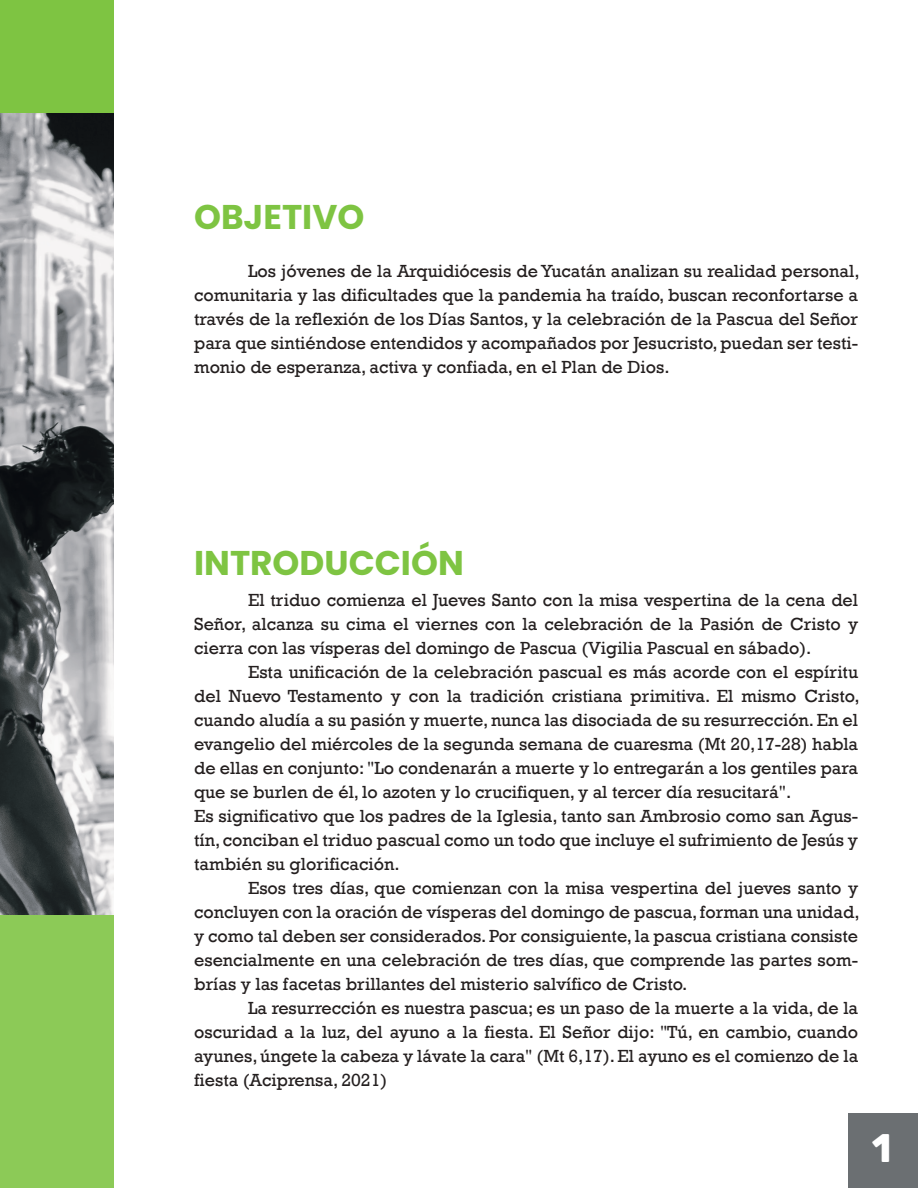
<style>
.page{position:relative;width:918px;height:1188px;background:#fff}
.page>*{position:absolute;margin:0;border:0;box-sizing:border-box;transform-origin:0 0}
.t1{font:700 39.75px "Rubik";color:#fff}
.t2{font:700 34.35px "Poppins";color:#7ec442}
.t3{font:18px/24px "Rockwell";color:#241f1f;text-align:justify}
</style>
<div class="page">
<div style="left:0;top:0;width:114px;height:114px;background:#7ec442"></div>
<div style="left:0;top:914px;width:114px;height:274px;background:#8cca57"></div>
<img style="left:0;top:114px;width:114px;height:800px">
<div style="left:848px;top:1114px;width:70px;height:74px;background:#6b6f72"></div>
<h2 class="t2" style="left:194px;top:197px;width:172px">OBJETIVO</h2>
<p class="t3" style="left:194px;top:260px;width:667px;text-indent:54px">Los jóvenes de la Arquidiócesis de Yucatán analizan su realidad personal, comunitaria y las dificultades que la pandemia ha traído, buscan reconfortarse a través de la reflexión de los Días Santos, y la celebración de la Pascua del Señor para que sintiéndose entendidos y acompañados por Jesucristo, puedan ser testi&shy;monio de esperanza, activa y confiada, en el Plan de Dios.</p>
<h2 class="t2" style="left:194px;top:543px;width:271px">INTRODUCCIÓN</h2>
<p class="t3" style="left:194px;top:588px;width:666px;text-indent:54px">El triduo comienza el Jueves Santo con la misa vespertina de la cena del Señor, alcanza su cima el viernes con la celebración de la Pasión de Cristo y cierra con las vísperas del domingo de Pascua (Vigilia Pascual en sábado).</p>
<p class="t3" style="left:194px;top:660px;width:667px;text-align:left;text-indent:54px">Esta unificación de la celebración pascual es más acorde con el espíritu del Nuevo Testamento y con la tradición cristiana primitiva. El mismo Cristo, cuando aludía a su pasión y muerte, nunca las disociada de su resurrección. En el evangelio del miércoles de la segunda semana de cuaresma (Mt 20,17-28) habla de ellas en conjunto: "Lo condenarán a muerte y lo entregarán a los gentiles para que se burlen de él, lo azoten y lo crucifiquen, y al tercer día resucitará".<br>Es significativo que los padres de la Iglesia, tanto san Ambrosio como san Agus&shy;tín, conciban el triduo pascual como un todo que incluye el sufrimiento de Jesús y también su glorificación.</p>
<p class="t3" style="left:194px;top:876px;width:667px;text-indent:54px">Esos tres días, que comienzan con la misa vespertina del jueves santo y concluyen con la oración de vísperas del domingo de pascua, forman una unidad, y como tal deben ser considerados. Por consiguiente, la pascua cristiana consiste esencialmente en una celebración de tres días, que comprende las partes som&shy;brías y las facetas brillantes del misterio salvífico de Cristo.</p>
<p class="t3" style="left:194px;top:996px;width:666px;text-indent:54px">La resurrección es nuestra pascua; es un paso de la muerte a la vida, de la oscuridad a la luz, del ayuno a la fiesta. El Señor dijo: "Tú, en cambio, cuando ayunes, úngete la cabeza y lávate la cara" (Mt 6,17). El ayuno es el comienzo de la fiesta (Aciprensa, 2021)</p>
<h1 class="t1" style="left:872px;top:1125px;width:21px">1</h1>
</div>
